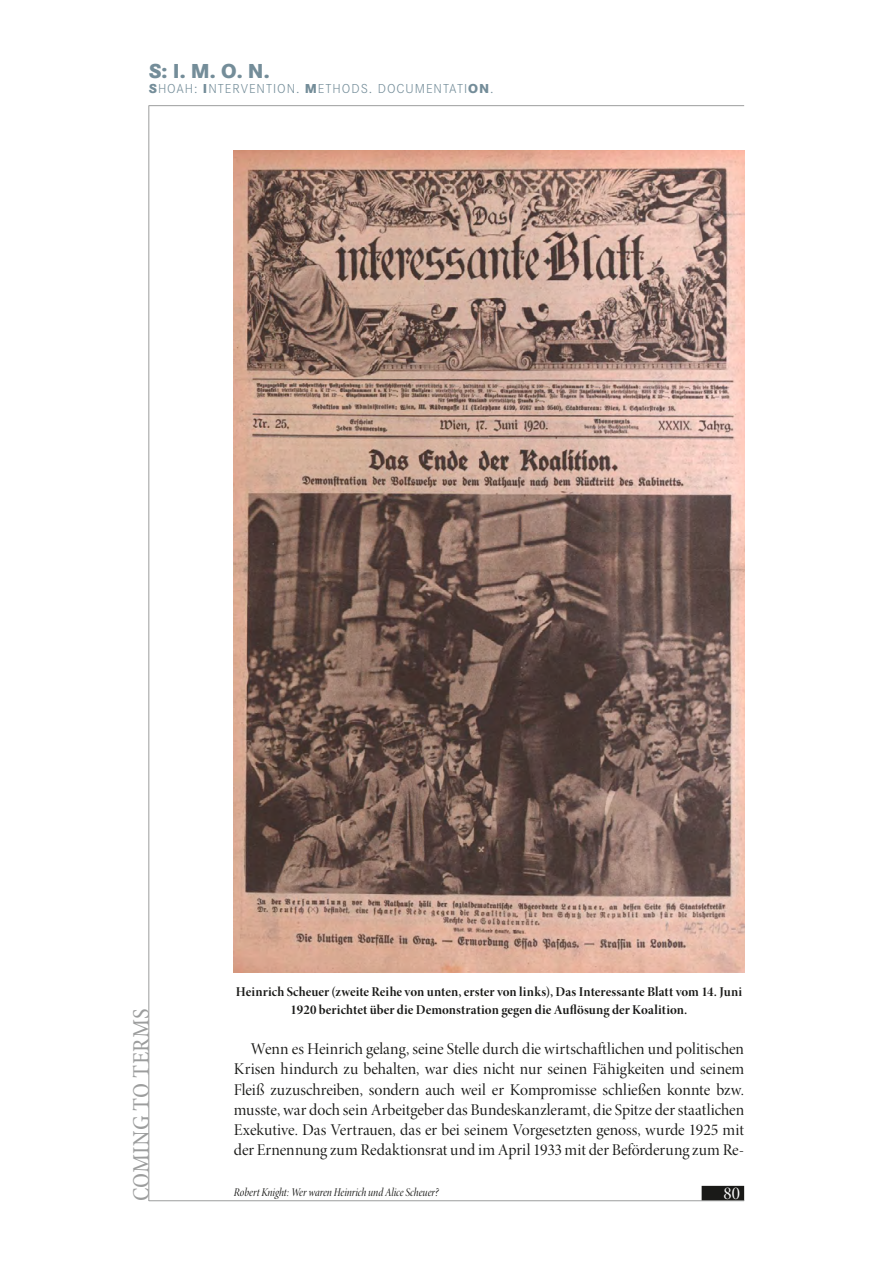
<style>
.page{position:relative;width:893px;height:1263px;background:#fff}
.page>*{position:absolute;margin:0;border:0;box-sizing:border-box;transform-origin:0 0}
.t1{font:condensed 24px "Minion Pro";letter-spacing:.01em;color:#9c9d9d}
.t2{font:800 21px "Corporate S";color:#748d99}
.t3{font:18px "Minion Pro Disp";color:#fff}
.t4{font:16.5px/20.2px "Minion Pro Disp";letter-spacing:-.005em;color:#1a1a18;text-align:justify}
.t5{font:13.5px/18px "Minion Pro Bold Disp";letter-spacing:.005em;color:#1a1a18;text-align:center}
.t6{font:300 13.5px "Corporate S";letter-spacing:.07em;color:#748d99}
.t7{font:12px "Minion Pro Cn It Disp";color:#1a1a18}
.s1{font-weight:800}
</style>
<div class="page">
<div style="left:702px;top:1186px;width:42px;height:15px;background:#1a1a18"></div>
<hr style="left:149px;top:1200px;width:595px;height:1px;background:#9c9d9d">
<hr style="left:149px;top:105px;width:595px;height:1px;background:#9c9d9d">
<hr style="left:149px;top:105px;width:1px;height:1096px;background:#9c9d9d">
<img style="left:234px;top:150px;width:510px;height:822px">
<p class="t2" style="left:149px;top:58px;width:122px">S: I. M. O. N.</p>
<p class="t6" style="left:149px;top:81px;width:346px"><span class="s1">S</span>HOAH: <span class="s1">I</span>NTERVENTION. <span class="s1">M</span>ETHODS. DOCUMENTATI<span class="s1">ON</span>.</p>
<h1 class="t1" style="left:127px;top:1201px;width:195px;rotate:-90deg">COMING TO TERMS</h1>
<p class="t5" style="left:236px;top:983px;width:508px">Heinrich Scheuer (zweite Reihe von unten, erster von links), Das Interessante Blatt vom 14. Juni<br>1920 berichtet über die Demonstration gegen die Auflösung der Koalition.</p>
<p class="t4" style="left:234px;top:1039px;width:512px;text-indent:17px">Wenn es Heinrich gelang, seine Stelle durch die wirtschaftlichen und politischen Krisen hindurch zu behalten, war dies nicht nur seinen Fähigkeiten und seinem Fleiß zuzuschreiben, sondern auch weil er Kompromisse schließen konnte bzw. musste, war doch sein Arbeitgeber das Bundeskanzleramt, die Spitze der staatlichen Exekutive. Das Vertrauen, das er bei seinem Vorgesetzten genoss, wurde 1925 mit der Ernennung zum Redaktionsrat und im April 1933 mit der Beförderung zum Re-</p>
<p class="t7" style="left:234px;top:1185px;width:206px">Robert Knight: Wer waren Heinrich und Alice Scheuer?</p>
<p class="t3" style="left:723px;top:1182px;width:18px">80</p>
</div>
